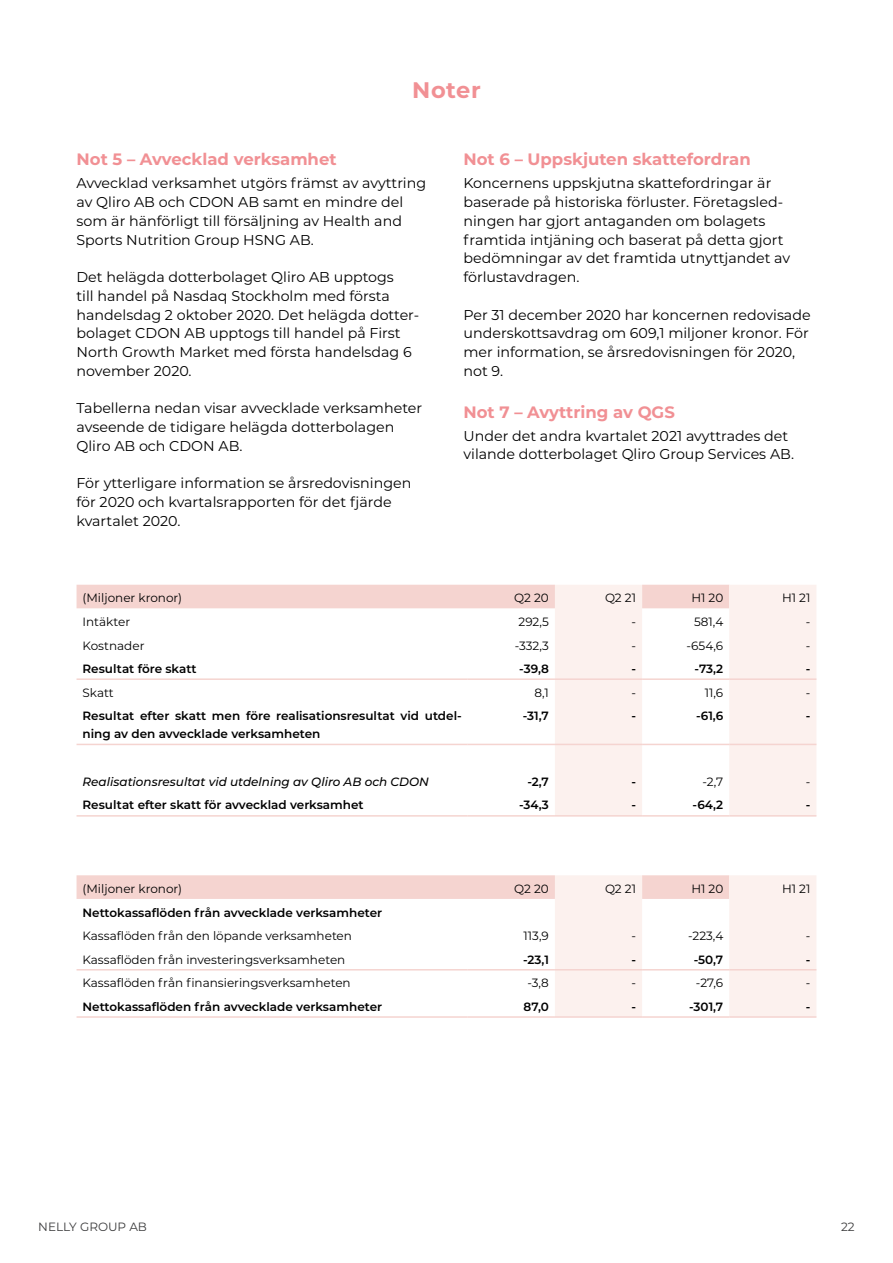
<style>
.page{position:relative;width:893px;height:1263px;background:#fff}
.page>*{position:absolute;margin:0;border:0;box-sizing:border-box;transform-origin:0 0}
.t1{font:700 22.5px "Montserrat";letter-spacing:.025em;color:#f19094}
.t2{font:700 16.5px "Montserrat";color:#f19094}
.t3{font:14.25px/18.8px "Montserrat";color:#000}
.t4{font:600 12px/18px "Montserrat";color:#000}
.t5{font:12px "Montserrat";color:#000}
.t6{font:italic 500 12px "Montserrat";color:#000}
.t7{font:12px "Montserrat";color:#3b3b3c}
</style>
<div class="page">
<div style="left:77px;top:585px;width:478px;height:23px;background:#f5d4d0"></div>
<svg style="left:555px;top:585px;width:261px;height:230px;fill:#fcf1ee"></svg>
<hr style="left:77px;top:678px;width:391px;height:2px;background:#f5d4d0">
<hr style="left:468px;top:678px;width:87px;height:2px;background:#f5d4d0">
<hr style="left:555px;top:678px;width:87px;height:2px;background:#f5d4d0">
<hr style="left:642px;top:678px;width:87px;height:2px;background:#f5d4d0">
<hr style="left:729px;top:678px;width:87px;height:2px;background:#f5d4d0">
<hr style="left:77px;top:744px;width:391px;height:1px;background:#f5d4d0">
<hr style="left:468px;top:744px;width:87px;height:1px;background:#f5d4d0">
<hr style="left:555px;top:744px;width:87px;height:1px;background:#f5d4d0">
<hr style="left:642px;top:744px;width:87px;height:1px;background:#f5d4d0">
<hr style="left:729px;top:744px;width:87px;height:1px;background:#f5d4d0">
<hr style="left:77px;top:815px;width:391px;height:2px;background:#f5d4d0">
<hr style="left:468px;top:815px;width:87px;height:2px;background:#f5d4d0">
<hr style="left:555px;top:815px;width:87px;height:2px;background:#f5d4d0">
<hr style="left:642px;top:815px;width:87px;height:2px;background:#f5d4d0">
<hr style="left:729px;top:815px;width:87px;height:2px;background:#f5d4d0">
<svg style="left:77px;top:875px;width:739px;height:141px"></svg>
<hr style="left:77px;top:969px;width:391px;height:1px;background:#f5d4d0">
<hr style="left:468px;top:969px;width:87px;height:1px;background:#f5d4d0">
<hr style="left:555px;top:969px;width:87px;height:1px;background:#f5d4d0">
<hr style="left:642px;top:969px;width:87px;height:1px;background:#f5d4d0">
<hr style="left:729px;top:969px;width:87px;height:1px;background:#f5d4d0">
<hr style="left:77px;top:1016px;width:391px;height:2px;background:#f5d4d0">
<hr style="left:468px;top:1016px;width:87px;height:2px;background:#f5d4d0">
<hr style="left:555px;top:1016px;width:87px;height:2px;background:#f5d4d0">
<hr style="left:642px;top:1016px;width:87px;height:2px;background:#f5d4d0">
<hr style="left:729px;top:1016px;width:87px;height:2px;background:#f5d4d0">
<h1 class="t1" style="left:412px;top:74px;width:70px">Noter</h1>
<p class="t2" style="left:77px;top:147px;width:262px">Not 5 – Avvecklad verksamhet</p>
<p class="t3" style="left:77px;top:173px;width:351px">Avvecklad verksamhet utgörs främst av avyttring av Qliro AB och CDON AB samt en mindre del som är hänförligt till försäljning av Health and Sports Nutrition Group HSNG AB.</p>
<p class="t3" style="left:77px;top:267px;width:344px">Det helägda dotterbolaget Qliro AB upptogs<br>till handel på Nasdaq Stockholm med första handelsdag 2 oktober 2020. Det helägda dotter&shy;bolaget CDON AB upptogs till handel på First North Growth Market med första handelsdag 6 november 2020.</p>
<p class="t3" style="left:77px;top:398px;width:347px">Tabellerna nedan visar avvecklade verksamheter avseende de tidigare helägda dotterbolagen<br>Qliro AB och CDON AB.</p>
<p class="t3" style="left:77px;top:473px;width:336px">För ytterligare information se årsredovisningen för 2020 och kvartalsrapporten för det fjärde kvartalet 2020.</p>
<p class="t2" style="left:463px;top:147px;width:289px">Not 6 – Uppskjuten skattefordran</p>
<p class="t3" style="left:463px;top:173px;width:328px">Koncernens uppskjutna skattefordringar är baserade på historiska förluster. Företagsled&shy;ningen har gjort antaganden om bolagets framtida intjäning och baserat på detta gjort bedömningar av det framtida utnyttjandet av förlustavdragen.</p>
<p class="t3" style="left:463px;top:305px;width:349px">Per 31 december 2020 har koncernen redovisade underskottsavdrag om 609,1 miljoner kronor. För mer information, se årsredovisningen för 2020, not 9.</p>
<p class="t2" style="left:463px;top:400px;width:213px">Not 7 – Avyttring av QGS</p>
<p class="t3" style="left:463px;top:426px;width:332px">Under det andra kvartalet 2021 avyttrades det vilande dotterbolaget Qliro Group Services AB.</p>
<p class="t5" style="left:83px;top:590px;width:101px">(Miljoner kronor)</p>
<p class="t5" style="left:514px;top:590px;width:36px">Q2 20</p>
<p class="t5" style="left:605px;top:590px;width:33px">Q2 21</p>
<p class="t5" style="left:691px;top:590px;width:33px">H1 20</p>
<p class="t5" style="left:782px;top:590px;width:30px">H1 21</p>
<p class="t5" style="left:83px;top:613px;width:49px">Intäkter</p>
<p class="t5" style="left:519px;top:613px;width:32px">292,5</p>
<p class="t5" style="left:631px;top:613px;width:6px">-</p>
<p class="t5" style="left:694px;top:613px;width:31px">581,4</p>
<p class="t5" style="left:806px;top:613px;width:6px">-</p>
<p class="t5" style="left:83px;top:637px;width:63px">Kostnader</p>
<p class="t5" style="left:515px;top:637px;width:36px">-332,3</p>
<p class="t5" style="left:631px;top:637px;width:6px">-</p>
<p class="t5" style="left:687px;top:637px;width:38px">-654,6</p>
<p class="t5" style="left:806px;top:637px;width:6px">-</p>
<p class="t4" style="left:83px;top:659px;width:115px">Resultat före skatt</p>
<p class="t4" style="left:519px;top:659px;width:31px">-39,8</p>
<p class="t4" style="left:631px;top:659px;width:6px">-</p>
<p class="t4" style="left:694px;top:659px;width:30px">-73,2</p>
<p class="t4" style="left:806px;top:659px;width:6px">-</p>
<p class="t5" style="left:83px;top:684px;width:33px">Skatt</p>
<p class="t5" style="left:534px;top:684px;width:16px">8,1</p>
<p class="t5" style="left:631px;top:684px;width:6px">-</p>
<p class="t5" style="left:705px;top:684px;width:20px">11,6</p>
<p class="t5" style="left:806px;top:684px;width:6px">-</p>
<p class="t4" style="left:83px;top:707px;width:381px">Resultat efter skatt men före realisationsresultat vid utdel&shy;ning av den avvecklade verksamheten</p>
<p class="t4" style="left:523px;top:707px;width:27px">-31,7</p>
<p class="t4" style="left:631px;top:707px;width:6px">-</p>
<p class="t4" style="left:696px;top:707px;width:29px">-61,6</p>
<p class="t4" style="left:806px;top:707px;width:6px">-</p>
<p class="t6" style="left:83px;top:773px;width:348px">Realisationsresultat vid utdelning av Qliro AB och CDON</p>
<p class="t4" style="left:527px;top:772px;width:23px">-2,7</p>
<p class="t4" style="left:631px;top:772px;width:6px">-</p>
<p class="t5" style="left:702px;top:773px;width:22px">-2,7</p>
<p class="t5" style="left:806px;top:773px;width:6px">-</p>
<p class="t4" style="left:83px;top:795px;width:283px">Resultat efter skatt för avvecklad verksamhet</p>
<p class="t4" style="left:519px;top:795px;width:31px">-34,3</p>
<p class="t4" style="left:631px;top:795px;width:6px">-</p>
<p class="t4" style="left:693px;top:795px;width:32px">-64,2</p>
<p class="t4" style="left:806px;top:795px;width:6px">-</p>
<p class="t5" style="left:83px;top:880px;width:101px">(Miljoner kronor)</p>
<p class="t5" style="left:514px;top:880px;width:36px">Q2 20</p>
<p class="t5" style="left:605px;top:880px;width:33px">Q2 21</p>
<p class="t5" style="left:691px;top:880px;width:33px">H1 20</p>
<p class="t5" style="left:782px;top:880px;width:30px">H1 21</p>
<p class="t4" style="left:83px;top:903px;width:301px">Nettokassaflöden från avvecklade verksamheter</p>
<p class="t5" style="left:83px;top:928px;width:271px">Kassaflöden från den löpande verksamheten</p>
<p class="t5" style="left:524px;top:928px;width:27px">113,9</p>
<p class="t5" style="left:631px;top:928px;width:6px">-</p>
<p class="t5" style="left:688px;top:928px;width:37px">-223,4</p>
<p class="t5" style="left:806px;top:928px;width:6px">-</p>
<p class="t5" style="left:83px;top:951px;width:264px">Kassaflöden från investeringsverksamheten</p>
<p class="t4" style="left:523px;top:950px;width:27px">-23,1</p>
<p class="t4" style="left:631px;top:950px;width:6px">-</p>
<p class="t4" style="left:694px;top:950px;width:31px">-50,7</p>
<p class="t4" style="left:806px;top:950px;width:6px">-</p>
<p class="t5" style="left:83px;top:975px;width:270px">Kassaflöden från finansieringsverksamheten</p>
<p class="t5" style="left:527px;top:975px;width:23px">-3,8</p>
<p class="t5" style="left:631px;top:975px;width:6px">-</p>
<p class="t5" style="left:696px;top:975px;width:29px">-27,6</p>
<p class="t5" style="left:806px;top:975px;width:6px">-</p>
<p class="t4" style="left:83px;top:997px;width:301px">Nettokassaflöden från avvecklade verksamheter</p>
<p class="t4" style="left:523px;top:997px;width:27px">87,0</p>
<p class="t4" style="left:631px;top:997px;width:6px">-</p>
<p class="t4" style="left:689px;top:997px;width:35px">-301,7</p>
<p class="t4" style="left:806px;top:997px;width:6px">-</p>
<p class="t7" style="left:38px;top:1218px;width:110px">NELLY GROUP AB</p>
<p class="t7" style="left:841px;top:1218px;width:15px">22</p>
</div>
